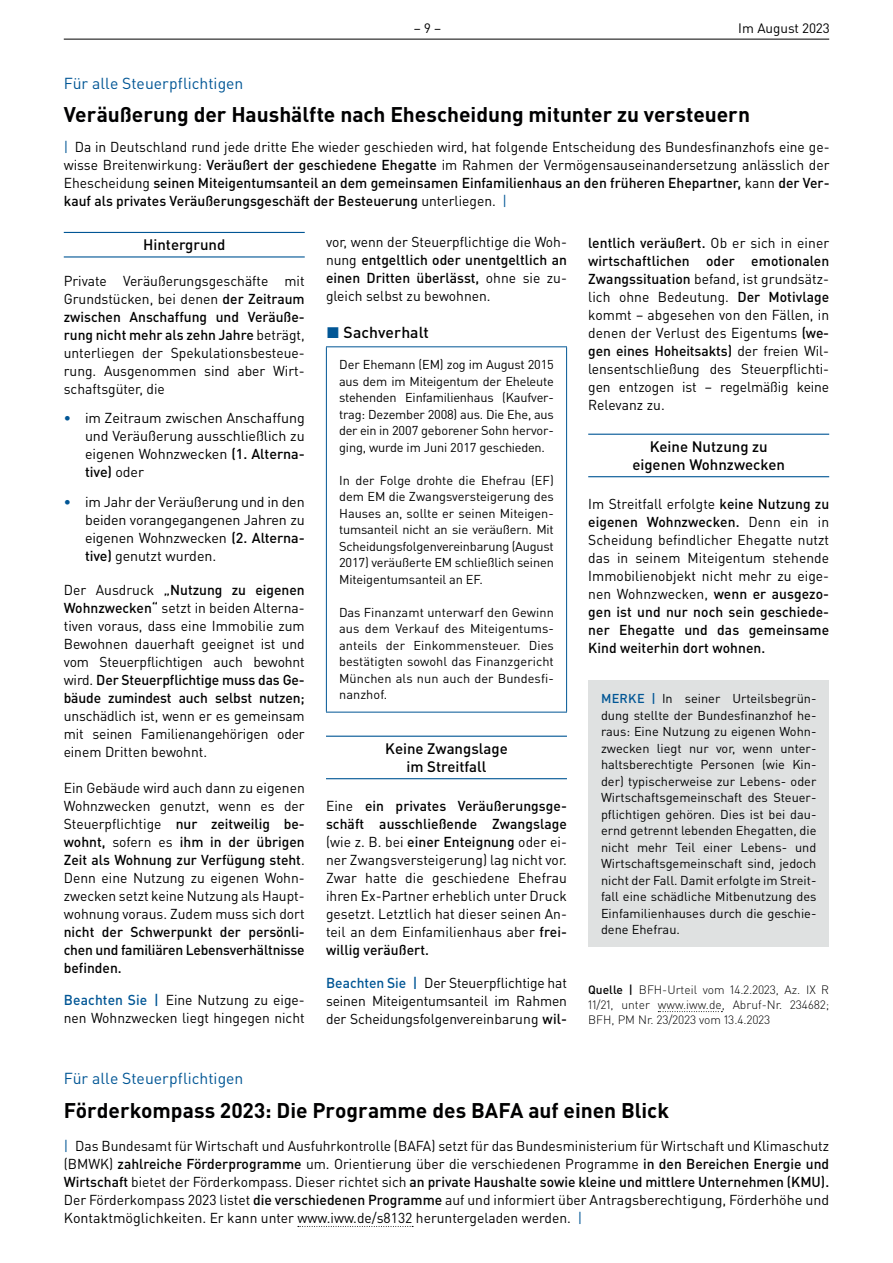
<style>
.page{position:relative;width:893px;height:1263px;background:#fff}
.page>*{position:absolute;margin:0;border:0;box-sizing:border-box;transform-origin:0 0}
.t1{font:700 21px "DIN Pro";color:#000001}
.t2{font:15.75px "DIN Pro";color:#015695}
.t3{font:500 15.75px "DIN Pro";letter-spacing:.005em;color:#000001}
.t4{font:500 15px/18px "DIN Pro";color:#000001;text-align:center}
.t5{font:14.25px/18px "DIN Pro";color:#000001;text-align:justify}
.t6{font:500 14.25px/18px "DIN Pro";letter-spacing:-.01em;color:#000001;text-align:justify}
.t7{font:13.5px "DIN Pro";color:#000001}
.t8{font:12.75px/16.5px "DIN Pro";letter-spacing:-.01em;color:#000001;text-align:justify}
.t9{font:300 12px/15px "DIN Pro";color:#000001;text-align:justify}
.s1{color:#015695}
.s2{font-weight:500}
.s3{font-weight:500;color:#015695}
</style>
<div class="page">
<hr style="left:64px;top:39px;width:765px;height:1px;background:#000001">
<hr style="left:64px;top:232px;width:241px;height:1px;background:#015695">
<hr style="left:64px;top:256px;width:241px;height:1px;background:#015695">
<hr style="left:326px;top:736px;width:241px;height:1px;background:#015695">
<hr style="left:326px;top:778px;width:241px;height:1px;background:#015695">
<hr style="left:326px;top:346px;width:241px;height:1px;background:#015695">
<hr style="left:326px;top:347px;width:1px;height:365px;background:#015695">
<hr style="left:566px;top:347px;width:1px;height:365px;background:#015695">
<hr style="left:326px;top:712px;width:241px;height:1px;background:#015695">
<hr style="left:588px;top:434px;width:241px;height:1px;background:#015695">
<hr style="left:588px;top:476px;width:241px;height:1px;background:#015695">
<svg style="left:658px;top:1011px;width:64px;height:1px"></svg>
<div style="left:588px;top:680px;width:241px;height:267px;background:#dfe1e1"></div>
<svg style="left:298px;top:1226px;width:115px;height:1px"></svg>
<p class="t7" style="left:414px;top:19px;width:29px">– 9 –</p>
<p class="t7" style="left:738px;top:19px;width:93px">Im August 2023</p>
<p class="t2" style="left:64px;top:73px;width:181px">Für alle Steuerpflichtigen</p>
<h1 class="t1" style="left:64px;top:100px;width:688px">Veräußerung der Haushälfte nach Ehescheidung mitunter zu versteuern</h1>
<p class="t5" style="left:64px;top:138px;width:767px"><span class="s1">|</span> Da in Deutschland rund jede dritte Ehe wieder geschieden wird, hat folgende Entscheidung des Bundesfinanzhofs eine ge&shy;wisse Breitenwirkung: <span class="s2">Veräußert der geschiedene Ehegatte</span> im Rahmen der Vermögensauseinandersetzung anlässlich der Ehescheidung <span class="s2">seinen Miteigentumsanteil an dem gemeinsamen Einfamilienhaus an den früheren Ehepartner,</span> kann <span class="s2">der Ver&shy;kauf als privates Veräußerungsgeschäft der Besteuerung</span> unterliegen. <span class="s1">|</span></p>
<p class="t4" style="left:143px;top:235px;width:84px">Hintergrund</p>
<p class="t5" style="left:64px;top:271px;width:242px">Private Veräußerungsgeschäfte mit Grundstücken, bei denen <span class="s2">der Zeitraum zwischen Anschaffung und Veräuße&shy;rung nicht mehr als zehn Jahre</span> beträgt, unterliegen der Spekulationsbesteue&shy;rung. Ausgenommen sind aber Wirt&shy;schaftsgüter, die</p>
<p class="t5" style="left:85px;top:408px;width:221px;text-indent:-21px"><span class="s3">•</span> im Zeitraum zwischen Anschaffung und Veräußerung ausschließlich zu eigenen Wohnzwecken <span class="s2">(1. Alterna&shy;tive)</span> oder</p>
<p class="t5" style="left:85px;top:492px;width:221px;text-indent:-21px"><span class="s3">•</span> im Jahr der Veräußerung und in den beiden vorangegangenen Jahren zu eigenen Wohnzwecken <span class="s2">(2. Alterna&shy;tive)</span> genutzt wurden.</p>
<p class="t5" style="left:64px;top:580px;width:242px">Der Ausdruck <span class="s2">„Nutzung zu eigenen Wohnzwecken“</span> setzt in beiden Alterna&shy;tiven voraus, dass eine Immobilie zum Bewohnen dauerhaft geeignet ist und vom Steuerpflichtigen auch bewohnt wird. <span class="s2">Der Steuerpflichtige muss das Ge&shy;bäude zumindest auch selbst nutzen;</span></p>
<p class="t5" style="left:64px;top:706px;width:242px">unschädlich ist, wenn er es gemeinsam mit seinen Familienangehörigen oder einem Dritten bewohnt.</p>
<p class="t5" style="left:64px;top:778px;width:242px">Ein Gebäude wird auch dann zu eigenen Wohnzwecken genutzt, wenn es der Steuerpflichtige <span class="s2">nur zeitweilig be&shy;wohnt,</span> sofern es <span class="s2">ihm in der übrigen Zeit als Wohnung zur Verfügung steht</span>.<br>Denn eine Nutzung zu eigenen Wohn&shy;zwecken setzt keine Nutzung als Haupt&shy;wohnung voraus. Zudem muss sich dort</p>
<p class="t6" style="left:64px;top:922px;width:242px">nicht der Schwerpunkt der persönli&shy;chen und familiären Lebensverhältnisse befinden.</p>
<p class="t5" style="left:64px;top:990px;width:242px"><span class="s3">Beachten Sie |</span> Eine Nutzung zu eige&shy;nen Wohnzwecken liegt hingegen nicht</p>
<p class="t5" style="left:326px;top:232px;width:242px">vor, wenn der Steuerpflichtige die Woh&shy;nung <span class="s2">entgeltlich oder unentgeltlich an einen Dritten überlässt,</span> ohne sie zu&shy;gleich selbst zu bewohnen.</p>
<p class="t3" style="left:326px;top:322px;width:104px"><span class="s1">◼</span> Sachverhalt</p>
<p class="t8" style="left:339px;top:356px;width:216px">Der Ehemann (EM) zog im August 2015 aus dem im Miteigentum der Eheleute stehenden Einfamilienhaus (Kaufver&shy;trag: Dezember 2008) aus. Die Ehe, aus der ein in 2007 geborener Sohn hervor&shy;ging, wurde im Juni 2017 geschieden.</p>
<p class="t8" style="left:339px;top:471px;width:216px">In der Folge drohte die Ehefrau (EF) dem EM die Zwangsversteigerung des Hauses an, sollte er seinen Miteigen&shy;tumsanteil nicht an sie veräußern. Mit Scheidungsfolgenvereinbarung (August 2017) veräußerte EM schließlich seinen Miteigentumsanteil an EF.</p>
<p class="t8" style="left:339px;top:603px;width:216px">Das Finanzamt unterwarf den Gewinn aus dem Verkauf des Miteigentums&shy;anteils der Einkommensteuer. Dies bestätigten sowohl das Finanzgericht München als nun auch der Bundesfi&shy;nanzhof.</p>
<p class="t5" style="left:588px;top:233px;width:242px"><span class="s2">lentlich veräußert.</span> Ob er sich in einer <span class="s2">wirtschaftlichen oder emotionalen Zwangssituation</span> befand, ist grundsätz&shy;lich ohne Bedeutung. <span class="s2">Der Motivlage </span>kommt – abgesehen von den Fällen, in denen der Verlust des Eigentums <span class="s2">(we&shy;gen eines Hoheitsakts)</span> der freien Wil&shy;lensentschließung des Steuerpflichti&shy;gen entzogen ist – regelmäßig keine Relevanz zu.</p>
<p class="t4" style="left:632px;top:437px;width:154px">Keine Nutzung zu eigenen Wohnzwecken</p>
<p class="t5" style="left:588px;top:494px;width:242px">Im Streitfall erfolgte <span class="s2">keine Nutzung zu eigenen Wohnzwecken.</span> Denn ein in Scheidung befindlicher Ehegatte nutzt das in seinem Miteigentum stehende Immobilienobjekt nicht mehr zu eige&shy;nen Wohnzwecken, <span class="s2">wenn er ausgezo&shy;gen ist und nur noch sein geschiede&shy;ner Ehegatte und das gemeinsame Kind weiterhin dort wohnen.</span></p>
<p class="t8" style="left:601px;top:690px;width:217px"><span class="s3">MERKE |</span> In seiner Urteilsbegrün&shy;dung stellte der Bundesfinanzhof he&shy;raus: Eine Nutzung zu eigenen Wohn&shy;zwecken liegt nur vor, wenn unter&shy;haltsberechtigte Personen (wie Kin&shy;der) typischerweise zur Lebens- oder Wirtschaftsgemeinschaft des Steuer&shy;pflichtigen gehören. Dies ist bei dau&shy;ernd getrennt lebenden Ehegatten, die nicht mehr Teil einer Lebens- und Wirtschaftsgemeinschaft sind, jedoch nicht der Fall. Damit erfolgte im Streit&shy;fall eine schädliche Mitbenutzung des Einfamilienhauses durch die geschie&shy;dene Ehefrau.</p>
<p class="t4" style="left:385px;top:739px;width:124px">Keine Zwangslage im Streitfall</p>
<p class="t5" style="left:326px;top:796px;width:242px">Eine <span class="s2">ein privates Veräußerungsge&shy;schäft ausschließende Zwangslage </span>(wie z. B. bei <span class="s2">einer Enteignung</span> oder ei&shy;ner Zwangsversteigerung) lag nicht vor.<br>Zwar hatte die geschiedene Ehefrau ihren Ex-Partner erheblich unter Druck gesetzt. Letztlich hat dieser seinen An&shy;teil an dem Einfamilienhaus aber <span class="s2">frei&shy;willig veräußert.</span></p>
<p class="t5" style="left:326px;top:973px;width:242px"><span class="s3">Beachten Sie |</span> Der Steuerpflichtige hat seinen Miteigentumsanteil im Rahmen der Scheidungsfolgenvereinbarung <span class="s2">wil-</span></p>
<p class="t9" style="left:588px;top:981px;width:242px"><span class="s2">Quelle |</span> BFH-Urteil vom 14.2.2023, Az. IX R 11/21, unter www.iww.de, Abruf-Nr. 234682; BFH, PM Nr. 23/2023 vom 13.4.2023</p>
<p class="t2" style="left:64px;top:1067px;width:181px">Für alle Steuerpflichtigen</p>
<h1 class="t1" style="left:64px;top:1096px;width:607px">Förderkompass 2023: Die Programme des BAFA auf einen Blick</h1>
<p class="t5" style="left:64px;top:1137px;width:767px"><span class="s1">|</span> Das Bundesamt für Wirtschaft und Ausfuhrkontrolle (BAFA) setzt für das Bundesministerium für Wirtschaft und Klimaschutz (BMWK) <span class="s2">zahlreiche Förderprogramme</span> um. Orientierung über die verschiedenen Programme <span class="s2">in den Bereichen Energie und Wirtschaft</span> bietet der Förderkompass. Dieser richtet sich <span class="s2">an private Haushalte sowie kleine und mittlere Unternehmen (KMU).<br></span>Der Förderkompass 2023 listet <span class="s2">die verschiedenen Programme</span> auf und informiert über Antragsberechtigung, Förderhöhe und Kontaktmöglichkeiten. Er kann unter www.iww.de/s8132 heruntergeladen werden. <span class="s1">|</span></p>
</div>
